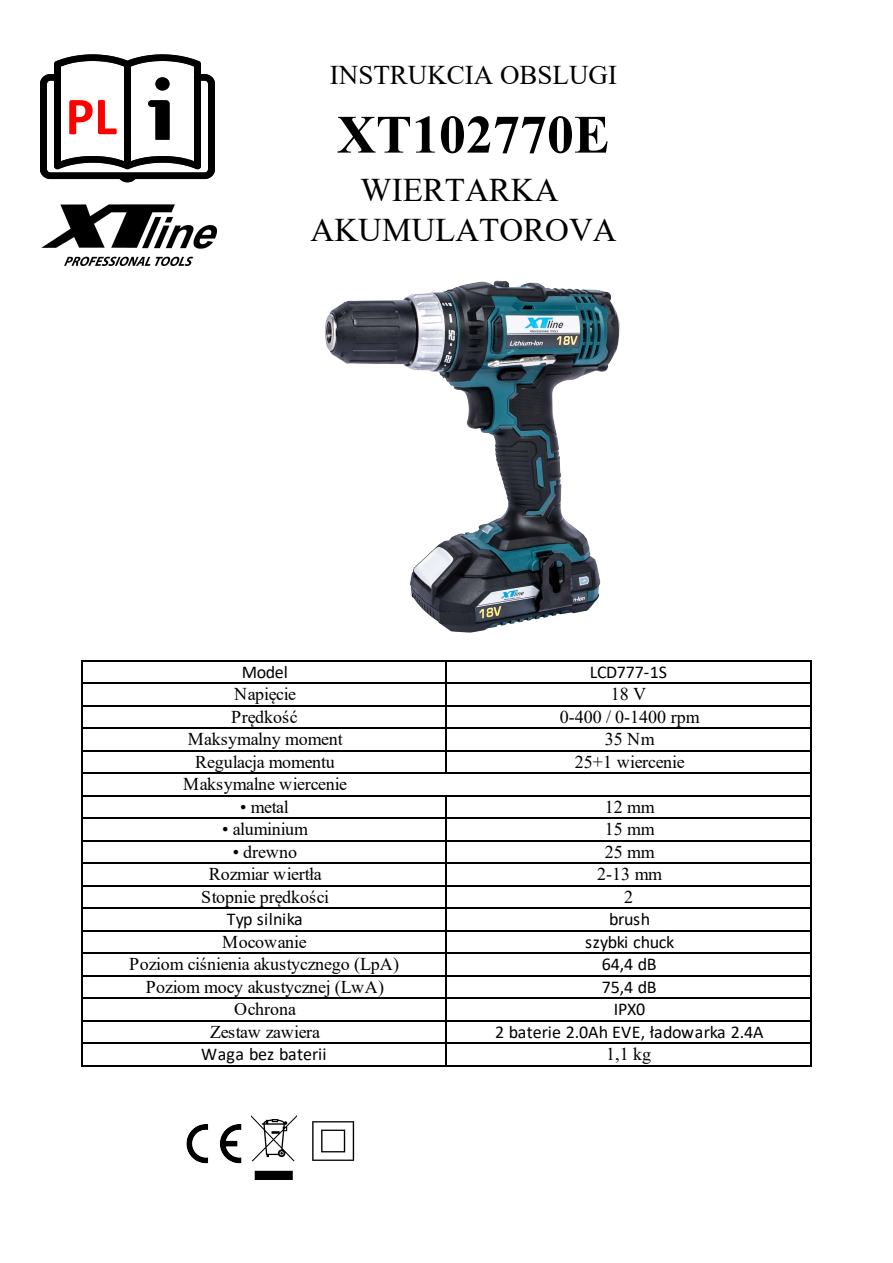
<style>
.page{position:relative;width:893px;height:1263px;background:#fff}
.page>*{position:absolute;margin:0;border:0;box-sizing:border-box;transform-origin:0 0}
.t1{font:700 54px "Times New Roman";color:#000}
.t2{font:700 54px "Calibri";color:#f00}
.t3{font:33px/39.6px "Times New Roman";color:#000;text-align:center}
.t4{font:27px "Times New Roman";color:#000}
.t5{font:18px "Times New Roman";color:#000}
.t6{font:18px "Times New Roman";letter-spacing:-.025em;color:#000}
.t7{font:18px "Calibri";letter-spacing:-.005em;color:#000}
.t8{font:18px "Calibri";letter-spacing:-.025em;color:#000}
.t9{font:18px "Times New Roman";letter-spacing:-.03em;color:#000}
.t10{font:18px "Calibri";letter-spacing:.015em;color:#000}
.s1{font-style:inherit}
</style>
<div class="page">
<img style="left:40px;top:54px;width:175px;height:129px">
<img style="left:41px;top:204px;width:176px;height:61px">
<img style="left:186px;top:1124px;width:56px;height:40px">
<img style="left:251px;top:1115px;width:46px;height:65px">
<img style="left:312px;top:1121px;width:43px;height:40px">
<hr style="left:446px;top:661px;width:1px;height:113px;background:#000">
<hr style="left:81px;top:660px;width:2px;height:406px;background:#000">
<hr style="left:446px;top:796px;width:1px;height:270px;background:#000">
<hr style="left:810px;top:661px;width:2px;height:405px;background:#000">
<hr style="left:83px;top:660px;width:729px;height:1px;background:#000">
<hr style="left:83px;top:682px;width:729px;height:2px;background:#000">
<hr style="left:83px;top:705px;width:729px;height:1px;background:#000">
<hr style="left:83px;top:727px;width:729px;height:2px;background:#000">
<hr style="left:83px;top:750px;width:729px;height:1px;background:#000">
<hr style="left:83px;top:772px;width:729px;height:2px;background:#000">
<hr style="left:83px;top:795px;width:729px;height:1px;background:#000">
<hr style="left:83px;top:817px;width:729px;height:2px;background:#000">
<hr style="left:83px;top:840px;width:729px;height:1px;background:#000">
<hr style="left:83px;top:862px;width:729px;height:2px;background:#000">
<hr style="left:83px;top:885px;width:729px;height:1px;background:#000">
<hr style="left:83px;top:907px;width:729px;height:2px;background:#000">
<hr style="left:83px;top:930px;width:729px;height:1px;background:#000">
<hr style="left:83px;top:952px;width:729px;height:2px;background:#000">
<hr style="left:83px;top:975px;width:729px;height:1px;background:#000">
<hr style="left:83px;top:997px;width:729px;height:2px;background:#000">
<hr style="left:83px;top:1020px;width:729px;height:1px;background:#000">
<hr style="left:83px;top:1042px;width:729px;height:2px;background:#000">
<hr style="left:83px;top:1065px;width:729px;height:1px;background:#000">
<img style="left:325px;top:280px;width:295px;height:353px">
<h1 class="t2" style="left:66px;top:78px;width:53px">PL</h1>
<h3 class="t4" style="left:330px;top:56px;width:289px">INSTRUKCIA OBSLUGI</h3>
<h1 class="t1" style="left:337px;top:97px;width:275px">XT1027<span class="s1">7</span>0E</h1>
<h2 class="t3" style="left:311px;top:169px;width:308px">WIERTARKA<br>AKUMULATOROVA</h2>
<p class="t7" style="left:242px;top:661px;width:48px">Model</p>
<p class="t7" style="left:590px;top:661px;width:79px">LCD777-1S</p>
<p class="t6" style="left:234px;top:684px;width:63px">Napięcie</p>
<p class="t5" style="left:611px;top:684px;width:37px">18 V</p>
<p class="t5" style="left:231px;top:707px;width:68px">Prędkość</p>
<p class="t5" style="left:560px;top:707px;width:141px">0-400 / 0-1400 rpm</p>
<p class="t5" style="left:188px;top:729px;width:157px">Maksymalny moment</p>
<p class="t5" style="left:605px;top:729px;width:52px">35 Nm</p>
<p class="t6" style="left:195px;top:752px;width:141px">Regulacja momentu</p>
<p class="t6" style="left:575px;top:752px;width:111px">25+1 wiercenie</p>
<p class="t6" style="left:183px;top:774px;width:165px">Maksymalne wiercenie</p>
<p class="t5" style="left:240px;top:797px;width:50px">• metal</p>
<p class="t5" style="left:605px;top:797px;width:52px">12 mm</p>
<p class="t9" style="left:222px;top:819px;width:88px">• aluminium</p>
<p class="t5" style="left:605px;top:819px;width:52px">15 mm</p>
<p class="t5" style="left:233px;top:842px;width:66px">• drewno</p>
<p class="t5" style="left:605px;top:842px;width:52px">25 mm</p>
<p class="t6" style="left:209px;top:864px;width:114px">Rozmiar wiertła</p>
<p class="t5" style="left:597px;top:864px;width:66px">2-13 mm</p>
<p class="t5" style="left:201px;top:887px;width:129px">Stopnie prędkości</p>
<p class="t5" style="left:624px;top:887px;width:10px">2</p>
<p class="t10" style="left:227px;top:908px;width:78px">Typ silnika</p>
<p class="t7" style="left:609px;top:908px;width:42px">brush</p>
<p class="t5" style="left:222px;top:932px;width:86px">Mocowanie</p>
<p class="t8" style="left:585px;top:931px;width:91px">szybki chuck</p>
<p class="t5" style="left:129px;top:954px;width:271px">Poziom ciśnienia akustycznego (LpA)</p>
<p class="t7" style="left:602px;top:953px;width:56px">64,4 dB</p>
<p class="t5" style="left:146px;top:977px;width:240px">Poziom mocy akustycznej (LwA)</p>
<p class="t7" style="left:602px;top:976px;width:56px">75,4 dB</p>
<p class="t5" style="left:234px;top:999px;width:63px">Ochrona</p>
<p class="t7" style="left:614px;top:998px;width:33px">IPX0</p>
<p class="t6" style="left:210px;top:1022px;width:111px">Zestaw zawiera</p>
<p class="t7" style="left:495px;top:1021px;width:270px">2 baterie 2.0Ah EVE, ładowarka 2.4A</p>
<p class="t7" style="left:201px;top:1043px;width:127px">Waga bez baterii</p>
<p class="t5" style="left:606px;top:1044px;width:46px">1,1 kg</p>
</div>
